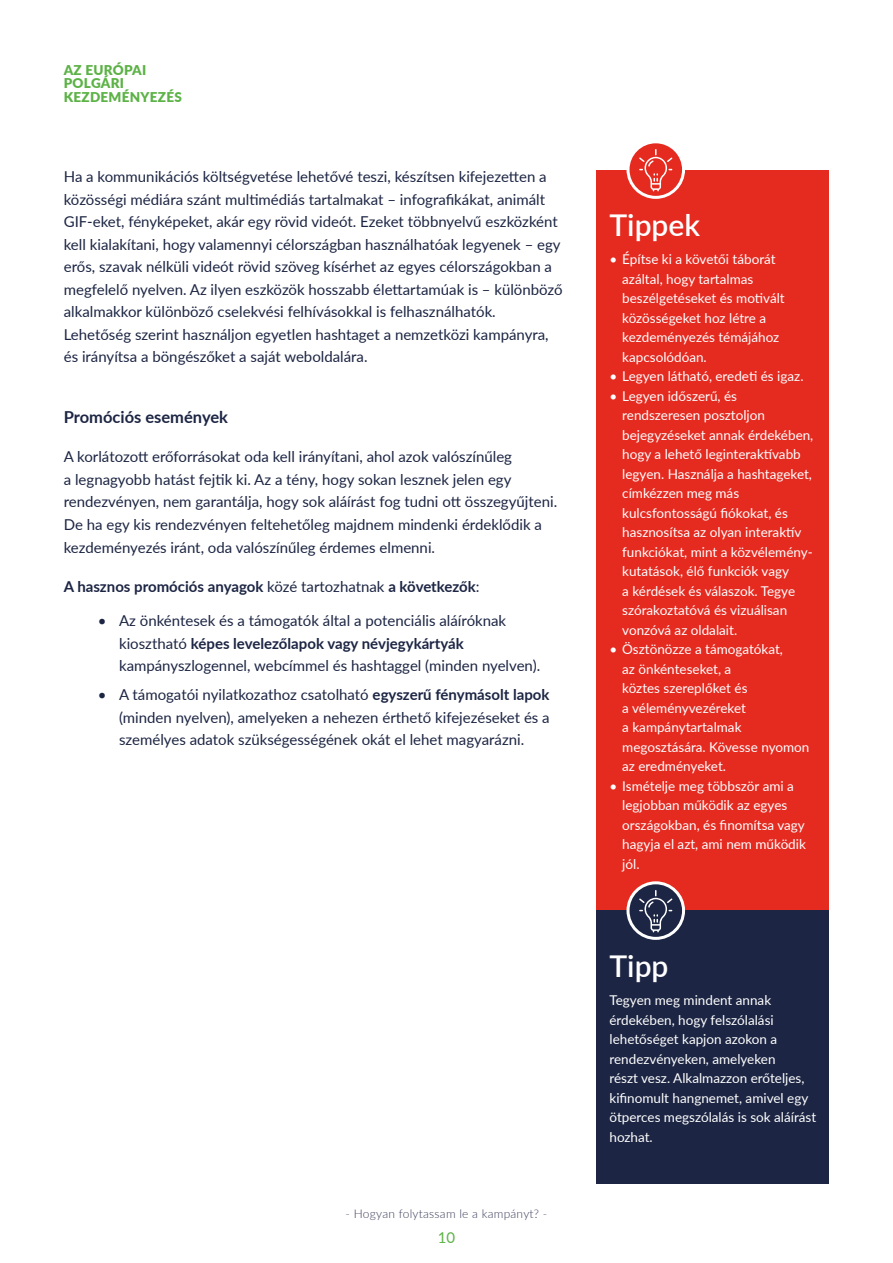
<style>
.page{position:relative;width:893px;height:1263px;background:#fff}
.page>*{position:absolute;margin:0;border:0;box-sizing:border-box;transform-origin:0 0}
.t1{font:600 30px "Lato";color:#fff}
.t2{font:700 16.5px "Lato";color:#1c2543}
.t3{font:15px/22.5px "Lato";color:#1c2543}
.t4{font:700 15px "Lato";color:#1c2543}
.t5{font:15px "Lato";color:#5cb246}
.t6{font:13.5px/19.5px "Lato";color:#fff}
.t7{font:900 13.5px/13.5px "Lato";letter-spacing:.02em;color:#5cb246}
.t8{font:300 12px "Lato";letter-spacing:.02em;color:#3c3e5c}
.s1{font-weight:400}
.s2{font-weight:700}
</style>
<div class="page">
<div style="left:597px;top:170px;width:232px;height:741px;background:#e52a20"></div>
<svg style="left:628px;top:142px;width:55px;height:55px"></svg>
<div style="left:626px;top:140px;width:59px;height:59px;border:3px solid #fff;border-radius:50%"></div>
<svg style="left:639px;top:149px;width:33px;height:42px"></svg>
<div style="left:597px;top:910px;width:232px;height:274px;background:#1c2543"></div>
<svg style="left:628px;top:883px;width:55px;height:55px"></svg>
<div style="left:626px;top:881px;width:59px;height:59px;border:3px solid #fff;border-radius:50%"></div>
<svg style="left:639px;top:890px;width:33px;height:42px"></svg>
<p class="t7" style="left:64px;top:62px;width:120px">AZ EURÓPAI<br>POLGÁRI<br>KEZDEMÉNYEZÉS</p>
<p class="t3" style="left:64px;top:165px;width:500px">Ha a kommunikációs költségvetése lehetővé teszi, készítsen kifejezetten a közösségi médiára szánt multimédiás tartalmakat – infografikákat, animált GIF-eket, fényképeket, akár egy rövid videót. Ezeket többnyelvű eszközként kell kialakítani, hogy valamennyi célországban használhatóak legyenek – egy erős, szavak nélküli videót rövid szöveg kísérhet az egyes célországokban a megfelelő nyelven. Az ilyen eszközök hosszabb élettartamúak is – különböző alkalmakkor különböző cselekvési felhívásokkal is felhasználhatók.<br>Lehetőség szerint használjon egyetlen hashtaget a nemzetközi kampányra, és irányítsa a böngészőket a saját weboldalára.</p>
<p class="t2" style="left:64px;top:405px;width:166px">Promóciós események</p>
<p class="t3" style="left:64px;top:445px;width:495px">A korlátozott erőforrásokat oda kell irányítani, ahol azok valószínűleg<br>a legnagyobb hatást fejtik ki. Az a tény, hogy sokan lesznek jelen egy rendezvényen, nem garantálja, hogy sok aláírást fog tudni ott összegyűjteni.<br>De ha egy kis rendezvényen feltehetőleg majdnem mindenki érdeklődik a kezdeményezés iránt, oda valószínűleg érdemes elmenni.</p>
<p class="t4" style="left:64px;top:575px;width:417px">A hasznos promóciós anyagok <span class="s1">közé tartozhatnak</span> a következők<span class="s1">:</span></p>
<p class="t3" style="left:119px;top:609px;width:423px;text-indent:-21px">• Az önkéntesek és a támogatók által a potenciális aláíróknak kiosztható <span class="s2">képes levelezőlapok vagy névjegykártyák </span>kampányszlogennel, webcímmel és hashtaggel (minden nyelven).</p>
<p class="t3" style="left:119px;top:683px;width:432px;text-align:justify;text-indent:-21px">• A támogatói nyilatkozathoz csatolható <span class="s2">egyszerű fénymásolt lapok </span>(minden nyelven), amelyeken a nehezen érthető kifejezéseket és a személyes adatok szükségességének okát el lehet magyarázni.</p>
<p class="t8" style="left:346px;top:1206px;width:203px">- Hogyan folytassam le a kampányt? -</p>
<p class="t5" style="left:438px;top:1227px;width:19px">10</p>
<h1 class="t1" style="left:609px;top:204px;width:92px">Tippek</h1>
<p class="t6" style="left:622px;top:249px;width:164px;text-indent:-13px">• Építse ki a követői táborát azáltal, hogy tartalmas beszélgetéseket és motivált közösségeket hoz létre a kezdeményezés témájához kapcsolódóan.</p>
<p class="t6" style="left:609px;top:366px;width:196px">• Legyen látható, eredeti és igaz.</p>
<p class="t6" style="left:622px;top:385px;width:193px;text-indent:-13px">• Legyen időszerű, és rendszeresen posztoljon bejegyzéseket annak érdekében, hogy a lehető leginteraktívabb legyen. Használja a hashtageket, címkézzen meg más kulcsfontosságú fiókokat, és hasznosítsa az olyan interaktív funkciókat, mint a közvélemény&shy;kutatások, élő funkciók vagy<br>a kérdések és válaszok. Tegye szórakoztatóvá és vizuálisan vonzóvá az oldalait.</p>
<p class="t6" style="left:622px;top:639px;width:189px;text-indent:-13px">• Ösztönözze a támogatókat,<br>az önkénteseket, a<br>köztes szereplőket és<br>a véleményvezéreket<br>a kampánytartalmak megosztására. Kövesse nyomon az eredményeket.</p>
<p class="t6" style="left:622px;top:775px;width:185px;text-indent:-13px">• Ismételje meg többször ami a legjobban működik az egyes országokban, és finomítsa vagy hagyja el azt, ami nem működik jól.</p>
<h1 class="t1" style="left:609px;top:944px;width:61px">Tipp</h1>
<p class="t6" style="left:609px;top:990px;width:208px">Tegyen meg mindent annak érdekében, hogy felszólalási lehetőséget kapjon azokon a rendezvényeken, amelyeken<br>részt vesz. Alkalmazzon erőteljes, kifinomult hangnemet, amivel egy ötperces megszólalás is sok aláírást hozhat.</p>
</div>
